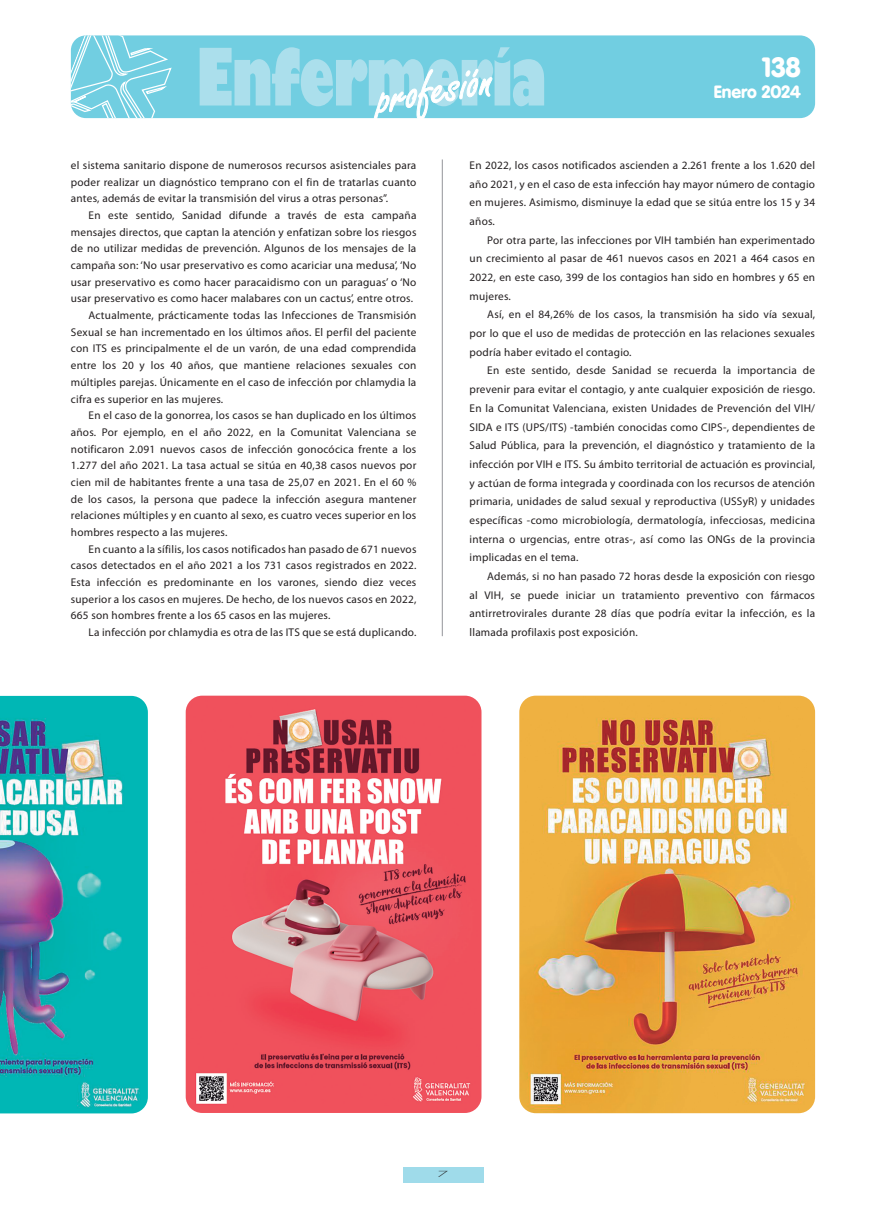
<style>
.page{position:relative;width:886px;height:1205px;background:#fff}
.page>*{position:absolute;margin:0;border:0;box-sizing:border-box;transform-origin:0 0}
.t1{font:900 27.5px "VAG Rounded";color:#fff}
.t2{font:900 17.5px "VAG Rounded";color:#fff}
.t3{font:11.25px/16.6px "Myriad Pro";letter-spacing:.02em;color:#231f20;text-align:justify}
.t4{font:300 8.12px "Futura";color:#231f20;scale:2 1}
</style>
<div class="page">
<div style="left:71px;top:35px;width:744px;height:83px;background:#71cee1;border-radius:15px"></div>
<svg style="left:71px;top:35px;width:102px;height:83px"></svg>
<svg style="left:200px;top:47px;width:344px;height:72px"></svg>
<div style="left:403px;top:1167px;width:80px;height:15px;background:#9fdbea"></div>
<hr style="left:442px;top:159px;width:1px;height:477px;background:#a8a9ad">
<img style="left:0;top:696px;width:148px;height:417px">
<img style="left:519px;top:696px;width:296px;height:417px">
<img style="left:186px;top:696px;width:295px;height:417px">
<p class="t3" style="left:71px;top:157px;width:347px">el sistema sanitario dispone de numerosos recursos asistenciales para poder realizar un diagnóstico temprano con el fin de tratarlas cuanto antes, además de evitar la transmisión del virus a otras personas”.</p>
<p class="t3" style="left:71px;top:207px;width:347px;text-indent:18px">En este sentido, Sanidad difunde a través de esta campaña mensajes directos, que captan la atención y enfatizan sobre los riesgos de no utilizar medidas de prevención. Algunos de los mensajes de la campaña son: ‘No usar preservativo es como acariciar una medusa’, ‘No usar preservativo es como hacer paracaidismo con un paraguas’ o ‘No usar preservativo es como hacer malabares con un cactus’, entre otros.</p>
<p class="t3" style="left:71px;top:307px;width:347px;text-indent:18px">Actualmente, prácticamente todas las Infecciones de Transmisión Sexual se han incrementado en los últimos años. El perfil del paciente con ITS es principalmente el de un varón, de una edad comprendida entre los 20 y los 40 años, que mantiene relaciones sexuales con múltiples parejas. Únicamente en el caso de infección por chlamydia la cifra es superior en las mujeres.</p>
<p class="t3" style="left:71px;top:407px;width:347px;text-indent:18px">En el caso de la gonorrea, los casos se han duplicado en los últimos años. Por ejemplo, en el año 2022, en la Comunitat Valenciana se notificaron 2.091 nuevos casos de infección gonocócica frente a los 1.277 del año 2021. La tasa actual se sitúa en 40,38 casos nuevos por cien mil de habitantes frente a una tasa de 25,07 en 2021. En el 60 % de los casos, la persona que padece la infección asegura mantener relaciones múltiples y en cuanto al sexo, es cuatro veces superior en los hombres respecto a las mujeres.</p>
<p class="t3" style="left:71px;top:541px;width:347px;text-indent:18px">En cuanto a la sífilis, los casos notificados han pasado de 671 nuevos casos detectados en el año 2021 a los 731 casos registrados en 2022.<br>Esta infección es predominante en los varones, siendo diez veces superior a los casos en mujeres. De hecho, de los nuevos casos en 2022, 665 son hombres frente a los 65 casos en las mujeres.</p>
<p class="t3" style="left:89px;top:624px;width:329px">La infección por chlamydia es otra de las ITS que se está duplicando.</p>
<p class="t1" style="left:762px;top:50px;width:40px">138</p>
<p class="t2" style="left:714px;top:81px;width:89px">Enero 2024</p>
<p class="t3" style="left:469px;top:156px;width:347px;line-height:18.8px">En 2022, los casos notificados ascienden a 2.261 frente a los 1.620 del año 2021, y en el caso de esta infección hay mayor número de contagio en mujeres. Asimismo, disminuye la edad que se sitúa entre los 15 y 34 años.</p>
<p class="t3" style="left:469px;top:231px;width:347px;line-height:18.8px;text-indent:18px">Por otra parte, las infecciones por VIH también han experimentado un crecimiento al pasar de 461 nuevos casos en 2021 a 464 casos en 2022, en este caso, 399 de los contagios han sido en hombres y 65 en mujeres.</p>
<p class="t3" style="left:469px;top:305px;width:347px;line-height:18.8px;text-indent:18px">Así, en el 84,26% de los casos, la transmisión ha sido vía sexual, por lo que el uso de medidas de protección en las relaciones sexuales podría haber evitado el contagio.</p>
<p class="t3" style="left:469px;top:361px;width:347px;line-height:18.8px;text-indent:18px">En este sentido, desde Sanidad se recuerda la importancia de prevenir para evitar el contagio, y ante cualquier exposición de riesgo.<br>En la Comunitat Valenciana, existen Unidades de Prevención del VIH/ SIDA e ITS (UPS/ITS) -también conocidas como CIPS-, dependientes de Salud Pública, para la prevención, el diagnóstico y tratamiento de la infección por VIH e ITS. Su ámbito territorial de actuación es provincial, y actúan de forma integrada y coordinada con los recursos de atención primaria, unidades de salud sexual y reproductiva (USSyR) y unidades específicas -como microbiología, dermatología, infecciosas, medicina interna o urgencias, entre otras-, así como las ONGs de la provincia implicadas en el tema.</p>
<p class="t3" style="left:469px;top:567px;width:347px;line-height:18.8px;text-indent:18px">Además, si no han pasado 72 horas desde la exposición con riesgo al VIH, se puede iniciar un tratamiento preventivo con fármacos antirretrovirales durante 28 días que podría evitar la infección, es la llamada profilaxis post exposición.</p>
<p class="t4" style="left:438px;top:1169px;width:7px">7</p>
</div>
